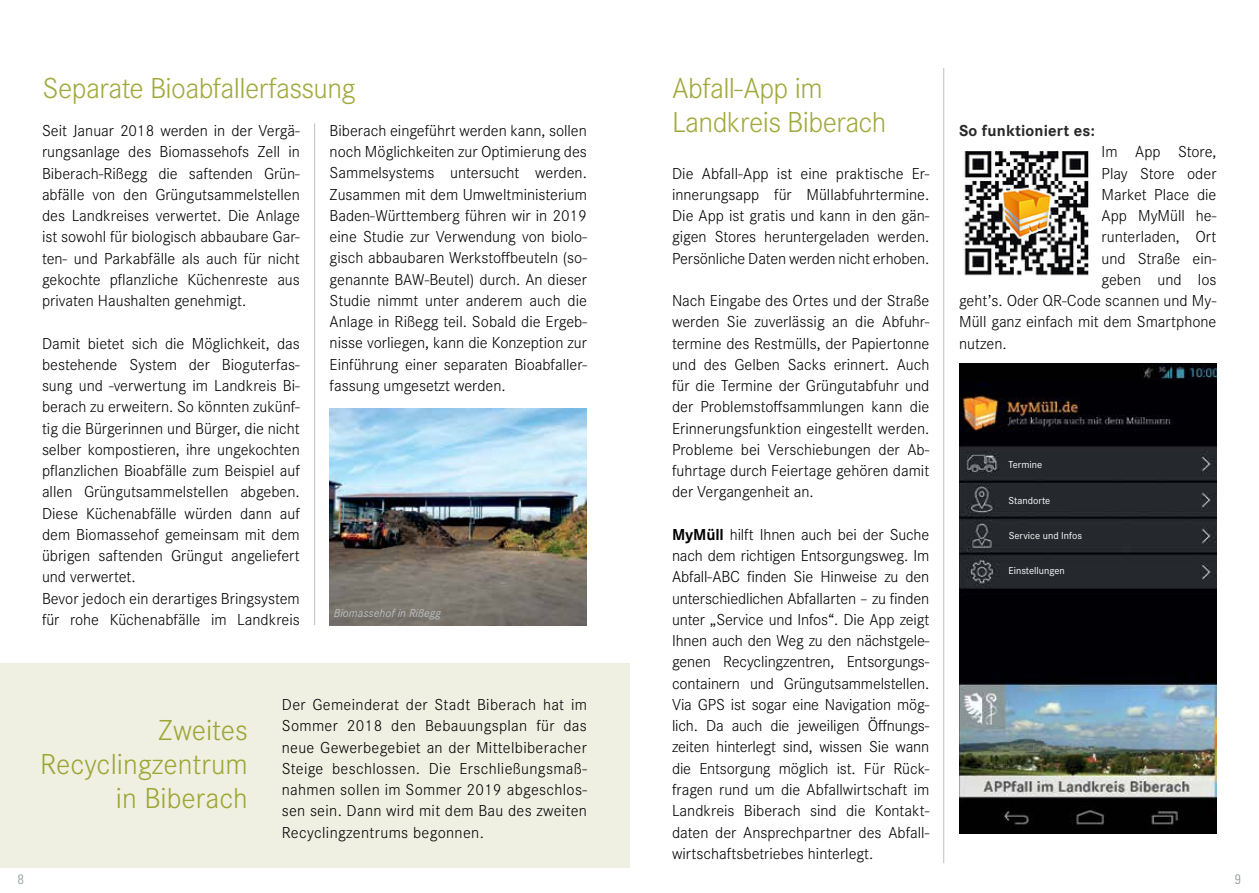
<style>
.page{position:relative;width:1259px;height:893px;background:#fff}
.page>*{position:absolute;margin:0;border:0;box-sizing:border-box;transform-origin:0 0}
.t1{font:300 30px/34px "Corporate S";letter-spacing:-.02em;color:#a1a93d}
.t2{font:300 30px/34px "Corporate S";color:#9da534;text-align:right}
.t3{font:300 16.5px/21.3px "Corporate S";color:#000;text-align:justify}
.t4{font:700 16.5px "Corporate S";letter-spacing:.01em;color:#292829}
.t5{font:300 condensed 13.5px "Univers LT Std";color:#869899}
.t6{font:italic 12px "Corporate S";color:#bcbec0}
.t7{font:10.5px "Corporate S";color:#fff}
.s1{font-weight:700}
</style>
<div class="page">
<div style="left:0;top:663px;width:629px;height:204px;background:#eff0e2"></div>
<hr style="left:314px;top:123px;width:1px;height:502px;background:#bcbec0">
<img style="left:330px;top:408px;width:257px;height:217px">
<hr style="left:943px;top:68px;width:1px;height:795px;background:#bcbec0">
<img style="left:963px;top:152px;width:126px;height:124px">
<img style="left:959px;top:364px;width:257px;height:470px">
<h1 class="t1" style="left:43px;top:71px;width:314px">Separate Bioabfallerfassung</h1>
<p class="t3" style="left:42px;top:120px;width:259px">Seit Januar 2018 werden in der Vergä&shy;rungsanlage des Biomassehofs Zell in Biberach-Rißegg die saftenden Grün&shy;abfälle von den Grüngutsammelstellen des Landkreises verwertet. Die Anlage ist sowohl für biologisch abbaubare Gar&shy;ten- und Parkabfälle als auch für nicht gekochte pflanzliche Küchenreste aus privaten Haushalten genehmigt.</p>
<p class="t3" style="left:42px;top:333px;width:259px;text-align:left">Damit bietet sich die Möglichkeit, das bestehende System der Bioguterfas&shy;sung und -verwertung im Landkreis Bi&shy;berach zu erweitern. So könnten zukünf&shy;tig die Bürgerinnen und Bürger, die nicht selber kompostieren, ihre ungekochten pflanzlichen Bioabfälle zum Beispiel auf allen Grüngutsammelstellen abgeben.<br>Diese Küchenabfälle würden dann auf dem Biomassehof gemeinsam mit dem übrigen saftenden Grüngut angeliefert und verwertet.<br>Bevor jedoch ein derartiges Bringsystem für rohe Küchenabfälle im Landkreis</p>
<p class="t3" style="left:330px;top:120px;width:259px">Biberach eingeführt werden kann, sollen noch Möglichkeiten zur Optimierung des Sammelsystems untersucht werden.<br>Zusammen mit dem Umweltministerium Baden-Württemberg führen wir in 2019 eine Studie zur Verwendung von biolo&shy;gisch abbaubaren Werkstoffbeuteln (so&shy;genannte BAW-Beutel) durch. An dieser Studie nimmt unter anderem auch die Anlage in Rißegg teil. Sobald die Ergeb&shy;nisse vorliegen, kann die Konzeption zur Einführung einer separaten Bioabfaller&shy;fassung umgesetzt werden.</p>
<p class="t6" style="left:334px;top:606px;width:109px">Biomassehof in Rißegg</p>
<h1 class="t2" style="left:40px;top:713px;width:209px">Zweites<br>Recyclingzentrum in Biberach</h1>
<p class="t3" style="left:282px;top:694px;width:307px">Der Gemeinderat der Stadt Biberach hat im Sommer 2018 den Bebauungsplan für das neue Gewerbegebiet an der Mittelbiberacher Steige beschlossen. Die Erschließungsmaß&shy;nahmen sollen im Sommer 2019 abgeschlos&shy;sen sein. Dann wird mit dem Bau des zweiten Recyclingzentrums begonnen.</p>
<h1 class="t1" style="left:672px;top:71px;width:216px">Abfall-App im<br>Landkreis Biberach</h1>
<p class="t3" style="left:672px;top:163px;width:259px">Die Abfall-App ist eine praktische Er&shy;innerungsapp für Müllabfuhrtermine.<br>Die App ist gratis und kann in den gän&shy;gigen Stores heruntergeladen werden.<br>Persönliche Daten werden nicht erhoben.</p>
<p class="t3" style="left:672px;top:290px;width:259px">Nach Eingabe des Ortes und der Straße werden Sie zuverlässig an die Abfuhr&shy;termine des Restmülls, der Papiertonne und des Gelben Sacks erinnert. Auch für die Termine der Grüngutabfuhr und der Problemstoffsammlungen kann die Erinnerungsfunktion eingestellt werden.<br>Probleme bei Verschiebungen der Ab&shy;fuhrtage durch Feiertage gehören damit der Vergangenheit an.</p>
<p class="t3" style="left:672px;top:524px;width:259px"><span class="s1">MyMüll</span> hilft Ihnen auch bei der Suche nach dem richtigen Entsorgungsweg. Im Abfall-ABC finden Sie Hinweise zu den unterschiedlichen Abfallarten – zu finden unter „Service und Infos“. Die App zeigt Ihnen auch den Weg zu den nächstgele&shy;genen Recyclingzentren, Entsorgungs&shy;containern und Grüngutsammelstellen.<br>Via GPS ist sogar eine Navigation mög&shy;lich. Da auch die jeweiligen Öffnungs&shy;zeiten hinterlegt sind, wissen Sie wann die Entsorgung möglich ist. Für Rück&shy;fragen rund um die Abfallwirtschaft im Landkreis Biberach sind die Kontakt&shy;daten der Ansprechpartner des Abfall&shy;wirtschaftsbetriebes hinterlegt.</p>
<p class="t4" style="left:959px;top:121px;width:137px">So funktioniert es:</p>
<p class="t3" style="left:1101px;top:141px;width:116px">Im App Store,</p>
<p class="t3" style="left:1101px;top:163px;width:116px">Play Store oder</p>
<p class="t3" style="left:1101px;top:184px;width:116px">Market Place die</p>
<p class="t3" style="left:1101px;top:205px;width:116px">App MyMüll he-</p>
<p class="t3" style="left:1101px;top:226px;width:116px">runterladen, Ort</p>
<p class="t3" style="left:1101px;top:248px;width:116px">und Straße ein-</p>
<p class="t3" style="left:1101px;top:269px;width:116px">geben und los</p>
<p class="t3" style="left:959px;top:290px;width:259px">geht’s. Oder QR-Code scannen und My-</p>
<p class="t3" style="left:959px;top:311px;width:259px">Müll ganz einfach mit dem Smartphone</p>
<p class="t3" style="left:959px;top:333px;width:49px">nutzen.</p>
<p class="t7" style="left:1008px;top:458px;width:35px">Termine</p>
<p class="t7" style="left:1008px;top:494px;width:43px">Standorte</p>
<p class="t7" style="left:1008px;top:530px;width:75px">Service und Infos</p>
<p class="t7" style="left:1008px;top:565px;width:58px">Einstellungen</p>
<p class="t5" style="left:18px;top:872px;width:7px">8</p>
<p class="t5" style="left:1234px;top:872px;width:7px">9</p>
</div>
